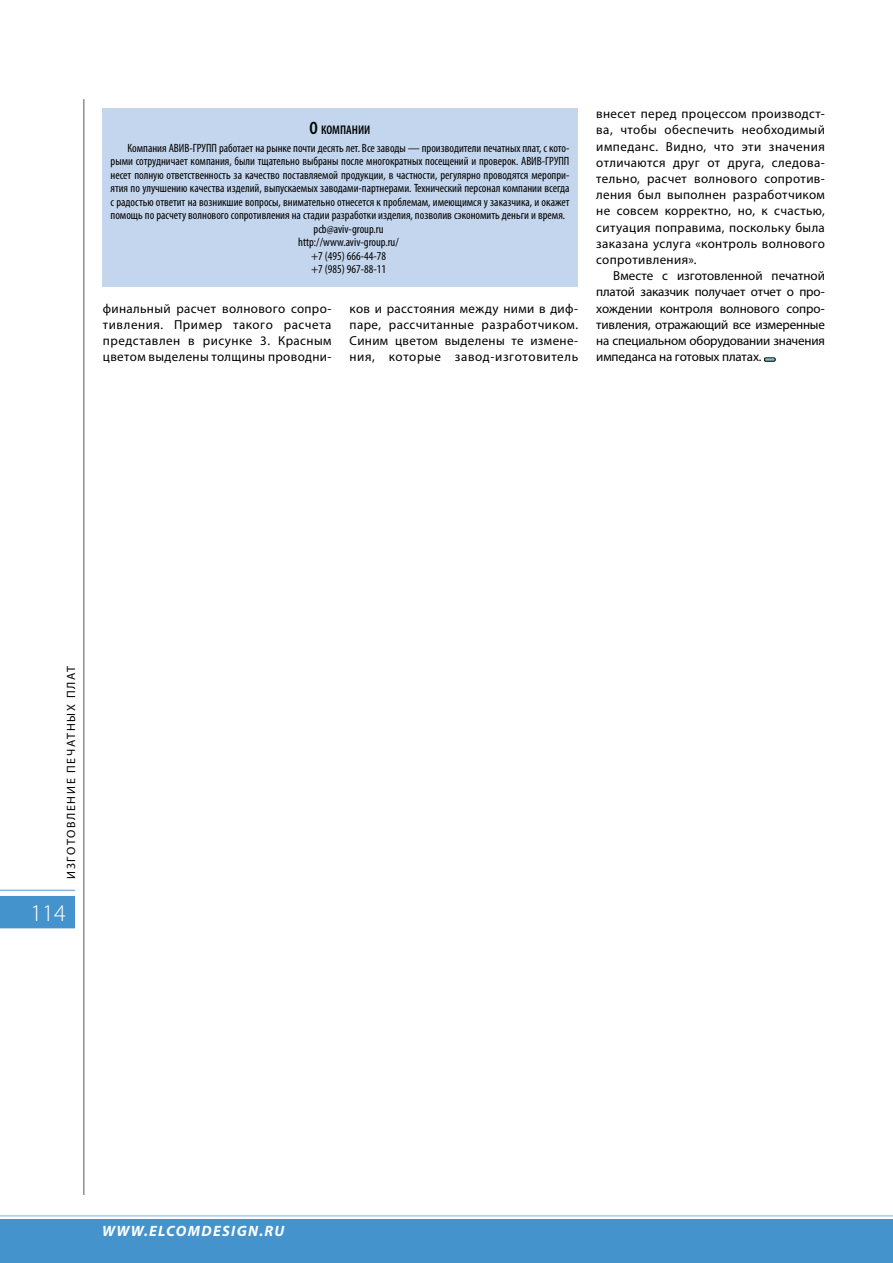
<style>
.page{position:relative;width:893px;height:1263px;background:#fff}
.page>*{position:absolute;margin:0;border:0;box-sizing:border-box;transform-origin:0 0}
.t1{font:300 24px "Myriad Pro";color:#fff}
.t2{font:italic 700 15px "Myriad Pro";letter-spacing:.09em;color:#fff}
.t3{font:13.05px/16.2px "Myriad Pro";letter-spacing:.025em;color:#000;text-align:justify}
.t4{font:600 condensed 12.6px "Myriad Pro";color:#000}
.t5{font:condensed 12px "Myriad Pro";color:#000}
.t6{font:12px "Myriad Pro";letter-spacing:.14em;color:#000}
.s1{font-size:18px}
</style>
<div class="page">
<hr style="left:84px;top:99px;width:1px;height:1096px;background:#58595b">
<div style="left:0;top:896px;width:75px;height:32px;background:#4593cc"></div>
<hr style="left:0;top:890px;width:75px;height:1px;background:#89b3dc">
<hr style="left:0;top:1215px;width:893px;height:1px;background:#89b3dc">
<div style="left:0;top:1220px;width:893px;height:43px;background:#4593cc"></div>
<svg style="left:764px;top:357px;width:11px;height:4px"></svg>
<div style="left:102px;top:108px;width:476px;height:178px;background:#c4d6ed"></div>
<p class="t4" style="left:310px;top:123px;width:62px"><span class="s1">О</span> компании</p>
<p class="t5" style="left:128px;top:141px;width:443px">Компания АВИВ-ГРУПП работает на рынке почти десять лет. Все заводы — производители печатных плат, с кото-</p>
<p class="t5" style="left:111px;top:154px;width:460px">рыми сотрудничает компания, были тщательно выбраны после многократных посещений и проверок. АВИВ-ГРУПП</p>
<p class="t5" style="left:111px;top:168px;width:460px">несет полную ответственность за качество поставляемой продукции, в частности, регулярно проводятся меропри-</p>
<p class="t5" style="left:111px;top:181px;width:460px">ятия по улучшению качества изделий, выпускаемых заводами-партнерами. Технический персонал компании всегда</p>
<p class="t5" style="left:111px;top:195px;width:460px">с радостью ответит на возникшие вопросы, внимательно отнесется к проблемам, имеющимся у заказчика, и окажет</p>
<p class="t5" style="left:111px;top:208px;width:456px">помощь по расчету волнового сопротивления на стадии разработки изделия, позволив сэкономить деньги и время.</p>
<p class="t5" style="left:314px;top:222px;width:71px">pcb@aviv-group.ru</p>
<p class="t5" style="left:298px;top:235px;width:102px">http://www.aviv-group.ru/</p>
<p class="t5" style="left:311px;top:249px;width:76px">+7 (495) 666-44-78</p>
<p class="t5" style="left:311px;top:262px;width:76px">+7 (985) 967-88-11</p>
<p class="t3" style="left:103px;top:300px;width:230px">финальный расчет волнового сопро&shy;тивления. Пример такого расчета представлен в рисунке 3. Красным цветом выделены толщины проводни-</p>
<p class="t3" style="left:350px;top:300px;width:230px">ков и расстояния между ними в диф&shy;паре, рассчитанные разработчиком.<br>Синим цветом выделены те измене&shy;ния, которые завод-изготовитель</p>
<p class="t3" style="left:596px;top:106px;width:230px">внесет перед процессом производст&shy;ва, чтобы обеспечить необходимый импеданс. Видно, что эти значения отличаются друг от друга, следова&shy;тельно, расчет волнового сопротив&shy;ления был выполнен разработчиком не совсем корректно, но, к счастью, ситуация поправима, поскольку была заказана услуга «контроль волнового сопротивления».</p>
<p class="t3" style="left:596px;top:267px;width:230px;text-indent:17px">Вместе с изготовленной печатной платой заказчик получает отчет о про&shy;хождении контроля волнового сопро&shy;тивления, отражающий все измеренные на специальном оборудовании значения импеданса на готовых платах.</p>
<p class="t6" style="left:64px;top:879px;width:214px;rotate:-90deg">Изготовление печатных плат</p>
<h1 class="t1" style="left:31px;top:900px;width:37px">114</h1>
<p class="t2" style="left:102px;top:1221px;width:184px">WWW.ELCOMDESIGN.RU</p>
</div>
